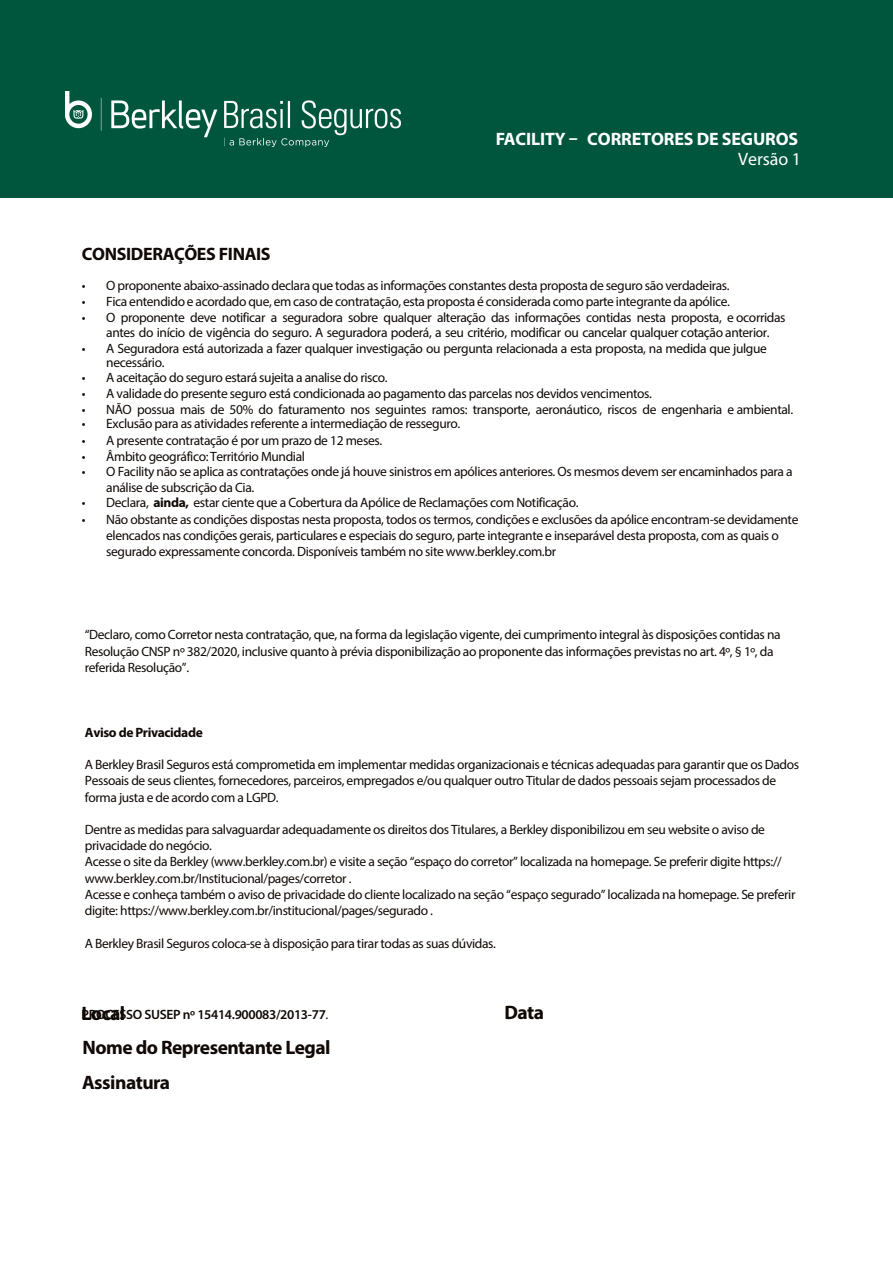
<style>
.page{position:relative;width:893px;height:1263px;background:#fff}
.page>*{position:absolute;margin:0;border:0;box-sizing:border-box;transform-origin:0 0}
.t1{font:700 19.5px/34.7px "Myriad Pro";letter-spacing:-.025em;color:#100906}
.t2{font:700 18px "Myriad Pro";letter-spacing:-.005em;color:#fff}
.t3{font:700 18px "Myriad Pro";letter-spacing:-.02em;color:#100906}
.t4{font:18px "Myriad Pro";letter-spacing:-.005em;color:#fff}
.t5{font:13.5px/16.2px "Myriad Pro";letter-spacing:-.03em;color:#100906}
.t6{font:600 13.5px "Myriad Pro";letter-spacing:-.025em;color:#100906}
.t7{font:700 13.5px "Myriad Pro";letter-spacing:-.03em;color:#100906}
.s1{font-weight:700}
.s2{font-weight:400}
</style>
<div class="page">
<div style="left:0;top:0;width:893px;height:198px;background:#00553d"></div>
<img style="left:65px;top:92px;width:335px;height:54px">
<h2 class="t3" style="left:82px;top:242px;width:190px">CONSIDERAÇÕES FINAIS</h2>
<h2 class="t2" style="left:496px;top:127px;width:304px">FACILITY – CORRETORES DE SEGUROS</h2>
<h2 class="t4" style="left:738px;top:148px;width:64px">Versão 1</h2>
<p class="t5" style="left:82px;top:277px;width:649px">• O proponente abaixo-assinado declara que todas as informações constantes desta proposta de seguro são verdadeiras.</p>
<p class="t5" style="left:82px;top:293px;width:650px">• Fica entendido e acordado que, em caso de contratação, esta proposta é considerada como parte integrante da apólice.</p>
<p class="t5" style="left:106px;top:310px;width:681px;line-height:14.9px;text-indent:-24px">• O proponente deve notificar a seguradora sobre qualquer alteração das informações contidas nesta proposta, e ocorridas antes do início de vigência do seguro. A seguradora poderá, a seu critério, modificar ou cancelar qualquer cotação anterior.</p>
<p class="t5" style="left:106px;top:341px;width:662px;line-height:14.2px;text-indent:-24px">• A Seguradora está autorizada a fazer qualquer investigação ou pergunta relacionada a esta proposta, na medida que julgue necessário.</p>
<p class="t5" style="left:82px;top:369px;width:307px">• A aceitação do seguro estará sujeita a analise do risco.</p>
<p class="t5" style="left:82px;top:385px;width:572px">• A validade do presente seguro está condicionada ao pagamento das parcelas nos devidos vencimentos.</p>
<p class="t5" style="left:82px;top:401px;width:713px">• NÃO possua mais de 50% do faturamento nos seguintes ramos: transporte, aeronáutico, riscos de engenharia e ambiental.</p>
<p class="t5" style="left:82px;top:416px;width:380px">• Exclusão para as atividades referente a intermediação de resseguro.</p>
<p class="t5" style="left:82px;top:432px;width:302px">• A presente contratação é por um prazo de 12 meses.</p>
<p class="t5" style="left:82px;top:448px;width:225px">• Âmbito geográfico: Território Mundial</p>
<p class="t5" style="left:106px;top:463px;width:688px;line-height:15.6px;text-indent:-24px">• O Facility não se aplica as contratações onde já houve sinistros em apólices anteriores. Os mesmos devem ser encaminhados para a análise de subscrição da Cia.</p>
<p class="t5" style="left:82px;top:494px;width:498px">• Declara, <span class="s1">ainda,</span> estar ciente que a Cobertura da Apólice de Reclamações com Notificação.</p>
<p class="t5" style="left:106px;top:511px;width:694px;text-indent:-24px">• Não obstante as condições dispostas nesta proposta, todos os termos, condições e exclusões da apólice encontram-se devidamente elencados nas condições gerais, particulares e especiais do seguro, parte integrante e inseparável desta proposta, com as quais o segurado expressamente concorda. Disponíveis também no site www.berkley.com.br</p>
<p class="t5" style="left:85px;top:627px;width:697px">“Declaro, como Corretor nesta contratação, que, na forma da legislação vigente, dei cumprimento integral às disposições contidas na<br>Resolução CNSP nº 382/2020, inclusive quanto à prévia disponibilização ao proponente das informações previstas no art. 4º, § 1º, da referida Resolução”.</p>
<p class="t7" style="left:85px;top:723px;width:119px">Aviso de Privacidade</p>
<p class="t5" style="left:85px;top:756px;width:716px">A Berkley Brasil Seguros está comprometida em implementar medidas organizacionais e técnicas adequadas para garantir que os Dados<br>Pessoais de seus clientes, fornecedores, parceiros, empregados e/ou qualquer outro Titular de dados pessoais sejam processados de forma justa e de acordo com a LGPD.</p>
<p class="t5" style="left:85px;top:821px;width:712px">Dentre as medidas para salvaguardar adequadamente os direitos dos Titulares, a Berkley disponibilizou em seu website o aviso de privacidade do negócio.<br>Acesse o site da Berkley (www.berkley.com.br) e visite a seção “espaço do corretor” localizada na homepage. Se preferir digite https:// www.berkley.com.br/Institucional/pages/corretor .<br>Acesse e conheça também o aviso de privacidade do cliente localizado na seção “espaço segurado” localizada na homepage. Se preferir digite: https://www.berkley.com.br/institucional/pages/segurado .</p>
<p class="t5" style="left:85px;top:935px;width:413px">A Berkley Brasil Seguros coloca-se à disposição para tirar todas as suas dúvidas.</p>
<h1 class="t1" style="left:82px;top:995px;width:250px">Local<br>Nome do Representante Legal<br>Assinatura</h1>
<h1 class="t1" style="left:504px;top:994px;width:41px">Data</h1>
<p class="t6" style="left:82px;top:1006px;width:248px">PROCESSO SUSEP nº 15414.900083/2013-77<span class="s2">.</span></p>
</div>
